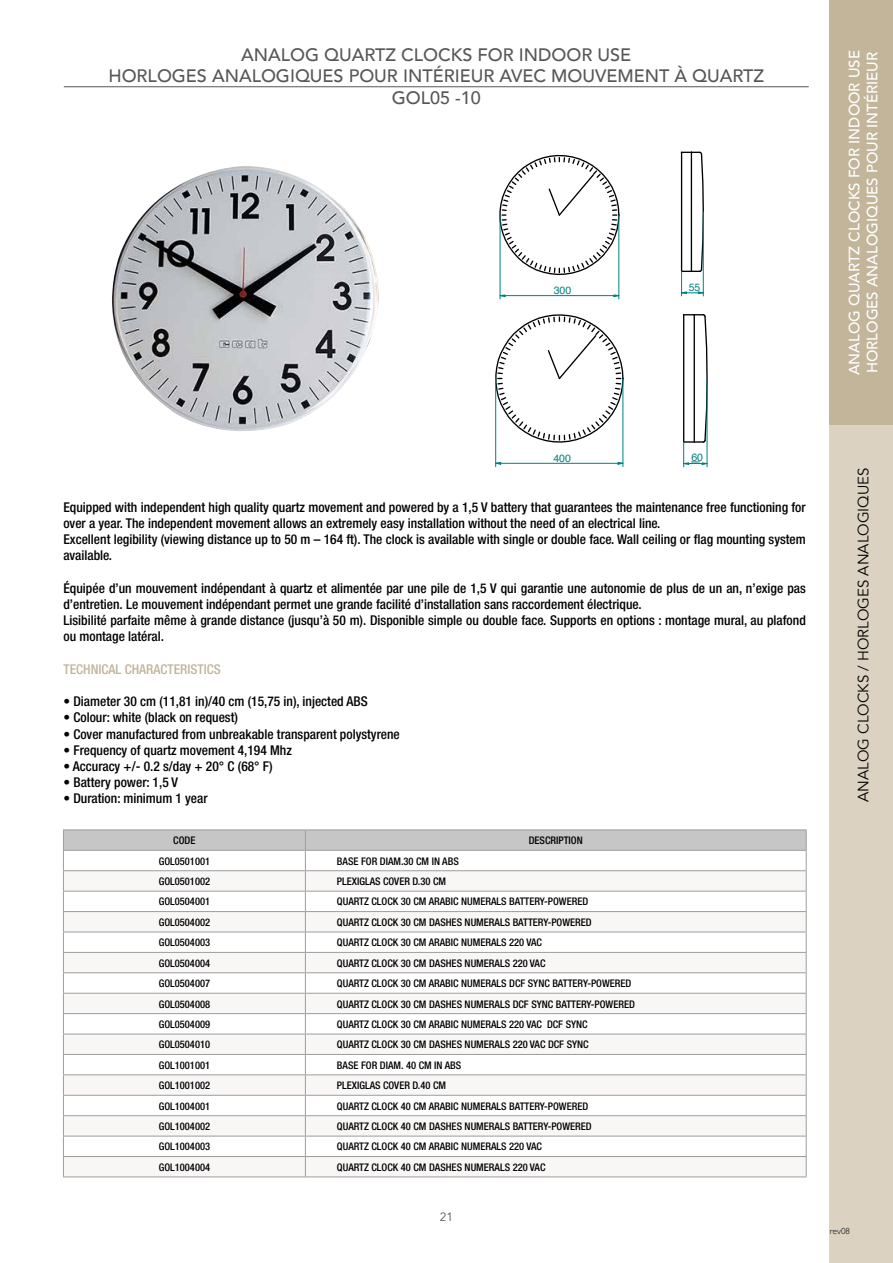
<style>
.page{position:relative;width:893px;height:1263px;background:#fff}
.page>*{position:absolute;margin:0;border:0;box-sizing:border-box;transform-origin:0 0}
.t1{font:500 18px/21.6px "Avenir";color:#575756;text-align:center}
.t2{font:500 15px/18px "Avenir";color:#fff}
.t3{font:15px "Avenir";color:#000}
.t4{font:500 condensed 13.5px/16.2px "Helvetica Neue";color:#000}
.t5{font:500 condensed 13.5px "Helvetica Neue";color:#c2b59a}
.t6{font:12px "Avenir";color:#575756}
.t7{font:500 condensed 10.5px "Helvetica Neue";color:#000}
.t8{font:10.5px "Helvetica";color:#008080}
.t9{font:300 9px "Gill Sans";color:#000}
</style>
<div class="page">
<div style="left:829px;top:374px;width:64px;height:889px;background:#dbd2c2"></div>
<div style="left:829px;top:0;width:64px;height:425px;background:#c2b59a"></div>
<svg style="left:499px;top:154px;width:121px;height:122px"></svg>
<svg style="left:499px;top:294px;width:7px;height:3px"></svg>
<svg style="left:613px;top:294px;width:7px;height:3px"></svg>
<hr style="left:500px;top:215px;width:1px;height:84px;background:#008080">
<hr style="left:618px;top:215px;width:1px;height:84px;background:#008080">
<hr style="left:500px;top:295px;width:119px;height:1px;background:#008080">
<svg style="left:680px;top:151px;width:24px;height:145px"></svg>
<svg style="left:495px;top:314px;width:129px;height:129px"></svg>
<svg style="left:617px;top:462px;width:6px;height:3px"></svg>
<hr style="left:495px;top:378px;width:1px;height:89px;background:#008080">
<hr style="left:623px;top:378px;width:1px;height:89px;background:#008080">
<hr style="left:496px;top:463px;width:127px;height:1px;background:#008080">
<svg style="left:682px;top:314px;width:26px;height:153px"></svg>
<hr style="left:64px;top:86px;width:745px;height:1px;background:#575756">
<hr style="left:63px;top:829px;width:242px;height:1px;background:#9d9d9c">
<hr style="left:305px;top:829px;width:502px;height:1px;background:#9d9d9c">
<svg style="left:63px;top:830px;width:744px;height:346px"></svg>
<hr style="left:63px;top:1176px;width:242px;height:1px;background:#9d9d9c">
<hr style="left:305px;top:1176px;width:502px;height:1px;background:#9d9d9c">
<img style="left:112px;top:166px;width:267px;height:265px">
<h1 class="t1" style="left:108px;top:42px;width:657px">ANALOG QUARTZ CLOCKS FOR INDOOR USE<br>HORLOGES ANALOGIQUES POUR INTÉRIEUR AVEC MOUVEMENT À QUARTZ<br>GOL05 -10</h1>
<p class="t8" style="left:554px;top:282px;width:19px">300</p>
<p class="t8" style="left:689px;top:279px;width:13px">55</p>
<p class="t2" style="left:844px;top:375px;width:326px;rotate:-90deg">ANALOG QUARTZ CLOCKS FOR INDOOR USE<br>HORLOGES ANALOGIQUES POUR INTÉRIEUR</p>
<p class="t8" style="left:553px;top:450px;width:19px">400</p>
<p class="t8" style="left:691px;top:449px;width:13px">60</p>
<p class="t4" style="left:63px;top:499px;width:744px">Equipped with independent high quality quartz movement and powered by a 1,5 V battery that guarantees the maintenance free functioning for over a year. The independent movement allows an extremely easy installation without the need of an electrical line.<br>Excellent legibility (viewing distance up to 50 m – 164 ft). The clock is available with single or double face. Wall ceiling or flag mounting system available.</p>
<p class="t4" style="left:63px;top:580px;width:744px">Équipée d’un mouvement indépendant à quartz et alimentée par une pile de 1,5 V qui garantie une autonomie de plus de un an, n’exige pas d’entretien. Le mouvement indépendant permet une grande facilité d’installation sans raccordement électrique.<br>Lisibilité parfaite même à grande distance (jusqu’à 50 m). Disponible simple ou double face. Supports en options : montage mural, au plafond ou montage latéral.</p>
<p class="t5" style="left:63px;top:661px;width:159px">TECHNICAL CHARACTERISTICS</p>
<p class="t4" style="left:63px;top:693px;width:306px">• Diameter 30 cm (11,81 in)/40 cm (15,75 in), injected ABS</p>
<p class="t4" style="left:63px;top:709px;width:176px">• Colour: white (black on request)</p>
<p class="t4" style="left:63px;top:725px;width:338px">• Cover manufactured from unbreakable transparent polystyrene</p>
<p class="t4" style="left:63px;top:742px;width:230px">• Frequency of quartz movement 4,194 Mhz</p>
<p class="t4" style="left:63px;top:758px;width:211px">• Accuracy +/- 0.2 s/day + 20° C (68° F)</p>
<p class="t4" style="left:63px;top:774px;width:116px">• Battery power: 1,5 V</p>
<p class="t4" style="left:63px;top:790px;width:146px">• Duration: minimum 1 year</p>
<p class="t7" style="left:173px;top:834px;width:24px">CODE</p>
<p class="t7" style="left:529px;top:834px;width:56px">DESCRIPTION</p>
<p class="t7" style="left:159px;top:855px;width:53px">GOL0501001</p>
<p class="t7" style="left:337px;top:855px;width:123px">BASE FOR DIAM.30 CM IN ABS</p>
<p class="t7" style="left:159px;top:875px;width:53px">GOL0501002</p>
<p class="t7" style="left:337px;top:875px;width:111px">PLEXIGLAS COVER D.30 CM</p>
<p class="t7" style="left:159px;top:895px;width:53px">GOL0504001</p>
<p class="t7" style="left:337px;top:895px;width:253px">QUARTZ CLOCK 30 CM ARABIC NUMERALS BATTERY-POWERED</p>
<p class="t7" style="left:159px;top:916px;width:53px">GOL0504002</p>
<p class="t7" style="left:337px;top:916px;width:256px">QUARTZ CLOCK 30 CM DASHES NUMERALS BATTERY-POWERED</p>
<p class="t7" style="left:159px;top:936px;width:53px">GOL0504003</p>
<p class="t7" style="left:337px;top:936px;width:207px">QUARTZ CLOCK 30 CM ARABIC NUMERALS 220 VAC</p>
<p class="t7" style="left:159px;top:957px;width:53px">GOL0504004</p>
<p class="t7" style="left:337px;top:957px;width:210px">QUARTZ CLOCK 30 CM DASHES NUMERALS 220 VAC</p>
<p class="t7" style="left:159px;top:977px;width:53px">GOL0504007</p>
<p class="t7" style="left:337px;top:977px;width:296px">QUARTZ CLOCK 30 CM ARABIC NUMERALS DCF SYNC BATTERY-POWERED</p>
<p class="t7" style="left:159px;top:997px;width:53px">GOL0504008</p>
<p class="t7" style="left:337px;top:997px;width:300px">QUARTZ CLOCK 30 CM DASHES NUMERALS DCF SYNC BATTERY-POWERED</p>
<p class="t7" style="left:159px;top:1018px;width:53px">GOL0504009</p>
<p class="t7" style="left:337px;top:1018px;width:252px">QUARTZ CLOCK 30 CM ARABIC NUMERALS 220 VAC DCF SYNC</p>
<p class="t7" style="left:159px;top:1038px;width:53px">GOL0504010</p>
<p class="t7" style="left:337px;top:1038px;width:253px">QUARTZ CLOCK 30 CM DASHES NUMERALS 220 VAC DCF SYNC</p>
<p class="t7" style="left:159px;top:1059px;width:53px">GOL1001001</p>
<p class="t7" style="left:337px;top:1059px;width:126px">BASE FOR DIAM. 40 CM IN ABS</p>
<p class="t7" style="left:159px;top:1079px;width:53px">GOL1001002</p>
<p class="t7" style="left:337px;top:1079px;width:111px">PLEXIGLAS COVER D.40 CM</p>
<p class="t7" style="left:159px;top:1100px;width:53px">GOL1004001</p>
<p class="t7" style="left:337px;top:1100px;width:253px">QUARTZ CLOCK 40 CM ARABIC NUMERALS BATTERY-POWERED</p>
<p class="t7" style="left:159px;top:1120px;width:53px">GOL1004002</p>
<p class="t7" style="left:337px;top:1120px;width:256px">QUARTZ CLOCK 40 CM DASHES NUMERALS BATTERY-POWERED</p>
<p class="t7" style="left:159px;top:1140px;width:53px">GOL1004003</p>
<p class="t7" style="left:337px;top:1140px;width:207px">QUARTZ CLOCK 40 CM ARABIC NUMERALS 220 VAC</p>
<p class="t7" style="left:159px;top:1161px;width:53px">GOL1004004</p>
<p class="t7" style="left:337px;top:1161px;width:210px">QUARTZ CLOCK 40 CM DASHES NUMERALS 220 VAC</p>
<p class="t6" style="left:440px;top:1210px;width:15px">21</p>
<p class="t3" style="left:854px;top:802px;width:336px;rotate:-90deg">ANALOG CLOCKS / HORLOGES ANALOGIQUES</p>
<p class="t9" style="left:830px;top:1224px;width:22px">rev08</p>
</div>
